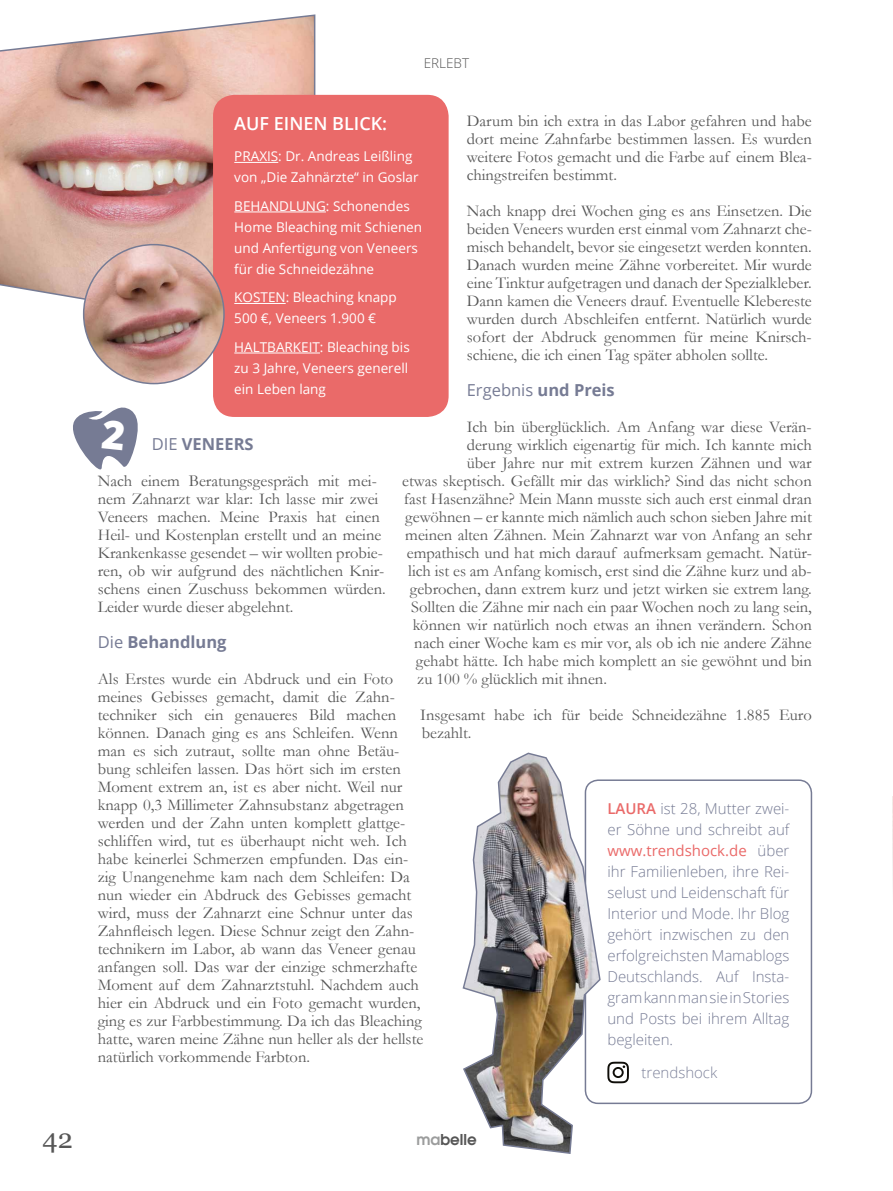
<style>
.page{position:relative;width:893px;height:1191px;background:#fff}
.page>*{position:absolute;margin:0;border:0;box-sizing:border-box;transform-origin:0 0}
.t1{font:27px "Georgia";color:#565656}
.t2{font:600 18px "Open Sans";color:#fff}
.t3{font:16.5px/18px "Garamond";color:#565656}
.t4{font:700 16.5px "Open Sans";color:#767b94}
.t5{font:16.5px "Open Sans";color:#767b94}
.t6{font:300 15px/21px "Open Sans";color:#767b94;text-align:justify}
.t7{font:300 15px "Open Sans";color:#7e839b}
.t8{font:600 15px "Avant Garde LT";color:#565656}
.t9{font:13.5px/21px "Open Sans";color:#fff}
.t10{font:300 13.5px "Open Sans";color:#565656}
.s1{font-weight:700}
.s2{font-weight:400}
.s3{font-weight:600;color:#ea6a69}
.s4{font-weight:400;color:#ea6a69}
.s5{color:#9c9d9d}
</style>
<div class="page">
<svg style="left:0;top:14px;width:316px;height:312px;background:#d9b3a9"></svg>
<img style="left:892px;top:796px;width:1px;height:83px">
<div style="left:585px;top:779px;width:227px;height:325px;border:2px solid #767b94;border-radius:13px"></div>
<svg style="left:607px;top:1061px;width:22px;height:22px"></svg>
<div style="left:213px;top:95px;width:236px;height:322px;background:#ea6a69;border-radius:21px"></div>
<hr style="left:234px;top:162px;width:44px;height:1px;background:#fff">
<hr style="left:234px;top:212px;width:92px;height:1px;background:#fff">
<hr style="left:234px;top:303px;width:52px;height:1px;background:#fff">
<hr style="left:234px;top:353px;width:86px;height:1px;background:#fff">
<img style="left:462px;top:752px;width:139px;height:402px">
<img style="left:84px;top:245px;width:140px;height:138px">
<svg style="left:73px;top:407px;width:65px;height:63px"></svg>
<p class="t10" style="left:424px;top:54px;width:47px">ERLEBT</p>
<p class="t3" style="left:467px;top:111px;width:347px;text-align:justify">Darum bin ich extra in das Labor gefahren und habe dort meine Zahnfarbe bestimmen lassen. Es wurden weitere Fotos gemacht und die Farbe auf einem Blea&shy;chingstreifen bestimmt.</p>
<p class="t3" style="left:467px;top:201px;width:347px;text-align:justify">Nach knapp drei Wochen ging es ans Einsetzen. Die beiden Veneers wurden erst einmal vom Zahnarzt che&shy;misch behandelt, bevor sie eingesetzt werden konnten.<br>Danach wurden meine Zähne vorbereitet. Mir wurde eine Tinktur aufgetragen und danach der Spezialkleber.<br>Dann kamen die Veneers drauf. Eventuelle Klebereste wurden durch Abschleifen entfernt. Natürlich wurde sofort der Abdruck genommen für meine Knirsch&shy;schiene, die ich einen Tag später abholen sollte.</p>
<p class="t5" style="left:467px;top:379px;width:150px">Ergebnis <span class="s1">und Preis</span></p>
<p class="t3" style="left:467px;top:417px;width:346px">Ich bin überglücklich. Am Anfang war diese Verän-</p>
<p class="t3" style="left:467px;top:435px;width:346px">derung wirklich eigenartig für mich. Ich kannte mich</p>
<p class="t3" style="left:467px;top:453px;width:346px">über Jahre nur mit extrem kurzen Zähnen und war</p>
<p class="t3" style="left:402px;top:471px;width:411px">etwas skeptisch. Gefällt mir das wirklich? Sind das nicht schon</p>
<p class="t3" style="left:404px;top:489px;width:409px">fast Hasenzähne? Mein Mann musste sich auch erst einmal dran</p>
<p class="t3" style="left:405px;top:507px;width:408px">gewöhnen – er kannte mich nämlich auch schon sieben Jahre mit</p>
<p class="t3" style="left:405px;top:525px;width:408px">meinen alten Zähnen. Mein Zahnarzt war von Anfang an sehr</p>
<p class="t3" style="left:407px;top:543px;width:407px">empathisch und hat mich darauf aufmerksam gemacht. Natür-</p>
<p class="t3" style="left:408px;top:561px;width:405px">lich ist es am Anfang komisch, erst sind die Zähne kurz und ab-</p>
<p class="t3" style="left:410px;top:579px;width:403px">gebrochen, dann extrem kurz und jetzt wirken sie extrem lang.</p>
<p class="t3" style="left:411px;top:597px;width:402px">Sollten die Zähne mir nach ein paar Wochen noch zu lang sein,</p>
<p class="t3" style="left:413px;top:615px;width:401px">können wir natürlich noch etwas an ihnen verändern. Schon</p>
<p class="t3" style="left:414px;top:633px;width:399px">nach einer Woche kam es mir vor, als ob ich nie andere Zähne</p>
<p class="t3" style="left:416px;top:651px;width:397px">gehabt hätte. Ich habe mich komplett an sie gewöhnt und bin</p>
<p class="t3" style="left:417px;top:669px;width:191px">zu 100 % glücklich mit ihnen.</p>
<p class="t3" style="left:420px;top:705px;width:393px">Insgesamt habe ich für beide Schneidezähne 1.885 Euro bezahlt.</p>
<p class="t2" style="left:234px;top:111px;width:154px">AUF EINEN BLICK:</p>
<p class="t9" style="left:234px;top:146px;width:186px">PRAXIS: Dr. Andreas Leißling von „Die Zahnärzte“ in Goslar</p>
<p class="t9" style="left:234px;top:195px;width:189px">BEHANDLUNG: Schonendes<br>Home Bleaching mit Schienen und Anfertigung von Veneers für die Schneidezähne</p>
<p class="t9" style="left:234px;top:287px;width:164px">KOSTEN: Bleaching knapp<br>500 €, Veneers 1.900 €</p>
<p class="t9" style="left:234px;top:336px;width:177px;text-align:justify">HALTBARKEIT: Bleaching bis zu 3 Jahre, Veneers generell ein Leben lang</p>
<p class="t4" style="left:152px;top:432px;width:103px"><span class="s2">DIE</span> VENEERS</p>
<p class="t3" style="left:98px;top:471px;width:290px">Nach einem Beratungsgespräch mit mei&shy;nem Zahnarzt war klar: Ich lasse mir zwei Veneers machen. Meine Praxis hat einen Heil- und Kostenplan erstellt und an meine Krankenkasse gesendet – wir wollten probie&shy;ren, ob wir aufgrund des nächtlichen Knir&shy;schens einen Zuschuss bekommen würden.<br>Leider wurde dieser abgelehnt.</p>
<p class="t4" style="left:98px;top:630px;width:130px"><span class="s2">Die</span> Behandlung</p>
<p class="t3" style="left:98px;top:669px;width:327px">Als Erstes wurde ein Abdruck und ein Foto meines Gebisses gemacht, damit die Zahn&shy;techniker sich ein genaueres Bild machen können. Danach ging es ans Schleifen. Wenn man es sich zutraut, sollte man ohne Betäu&shy;bung schleifen lassen. Das hört sich im ersten Moment extrem an, ist es aber nicht. Weil nur knapp 0,3 Millimeter Zahnsubstanz abgetragen werden und der Zahn unten komplett glattge&shy;schliffen wird, tut es überhaupt nicht weh. Ich habe keinerlei Schmerzen empfunden. Das ein&shy;zig Unangenehme kam nach dem Schleifen: Da nun wieder ein Abdruck des Gebisses gemacht wird, muss der Zahnarzt eine Schnur unter das Zahnfleisch legen. Diese Schnur zeigt den Zahn&shy;technikern im Labor, ab wann das Veneer genau anfangen soll. Das war der einzige schmerzhafte Moment auf dem Zahnarztstuhl. Nachdem auch hier ein Abdruck und ein Foto gemacht wurden, ging es zur Farbbestimmung. Da ich das Bleaching hatte, waren meine Zähne nun heller als der hellste natürlich vorkommende Farbton.</p>
<p class="t6" style="left:607px;top:797px;width:183px"><span class="s3">LAURA</span> ist 28, Mutter zwei&shy;er Söhne und schreibt auf <span class="s4">www.trendshock.de</span> über ihr Familienleben, ihre Rei&shy;selust und Leidenschaft für Interior und Mode. Ihr Blog gehört inzwischen zu den erfolgreichsten Mamablogs Deutschlands. Auf Insta&shy;gram kann man sie in Stories und Posts bei ihrem Alltag begleiten.</p>
<p class="t7" style="left:641px;top:1062px;width:77px">trendshock</p>
<h1 class="t1" style="left:43px;top:1122px;width:32px">42</h1>
<p class="t8" style="left:416px;top:1129px;width:62px"><span class="s5">ma</span>belle</p>
</div>
